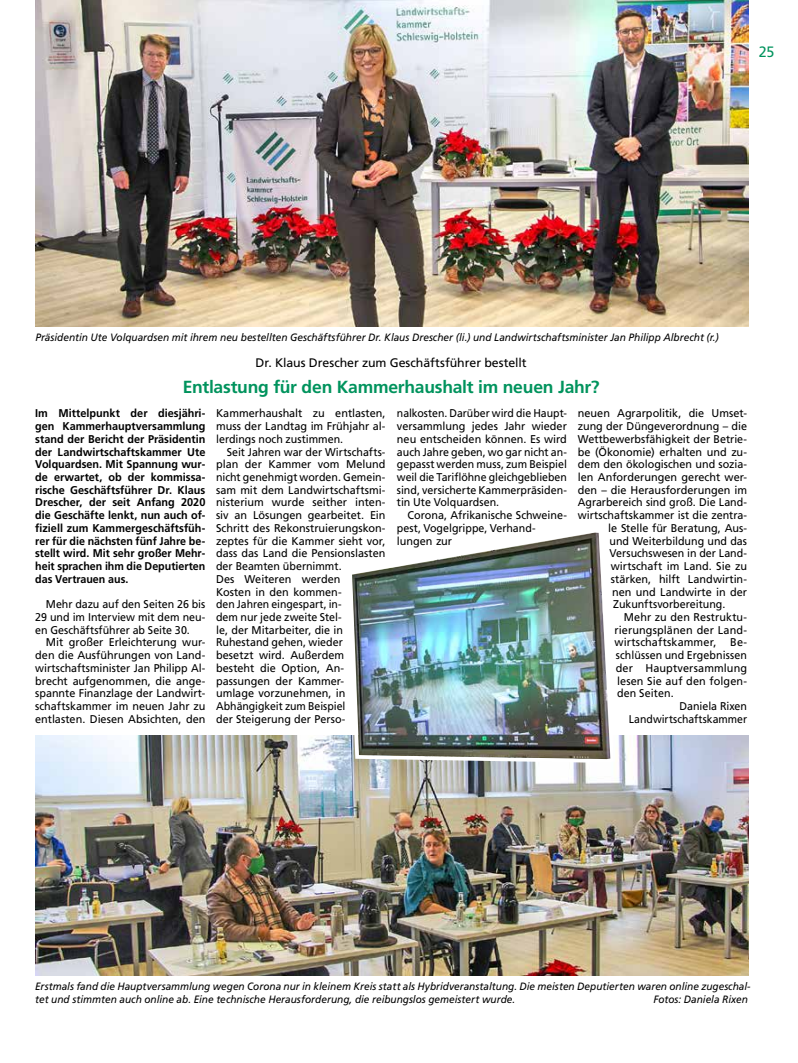
<style>
.page{position:relative;width:798px;height:1063px;background:#fff}
.page>*{position:absolute;margin:0;border:0;box-sizing:border-box;transform-origin:0 0}
.t1{font:700 17.5px "Frutiger LT Std";letter-spacing:-.015em;color:#00935d}
.t2{font:15px "Frutiger LT Std";color:#00935d;scale:.95 1}
.t3{font:12.38px "Frutiger LT Std";letter-spacing:-.005em;color:#000}
.t4{font:11.25px/12.8px "Frutiger LT Std";color:#000;text-align:justify;scale:.95 1}
.t5{font:11.25px/12.8px "Frutiger LT Std";color:#000;text-align:justify}
.t6{font:700 11.25px/12.8px "Frutiger LT Std";color:#000;text-align:justify}
.t7{font:11.25px/12.8px "Frutiger LT Std";color:#000;text-align:justify;scale:.94 1}
.t8{font:11.25px/12.8px "Frutiger LT Std";color:#000;scale:.96 1}
.t9{font:11.25px "Frutiger LT Std";color:#000;scale:.93 1}
.t10{font:italic 10.62px/12.8px "Frutiger LT Std";color:#000;scale:.95 1}
</style>
<div class="page">
<img style="left:35px;top:0;width:713px;height:326px">
<img style="left:35px;top:735px;width:713px;height:241px">
<svg style="left:349px;top:735px;width:266px;height:30px"></svg>
<img style="left:352px;top:533px;width:258px;height:226px">
<h2 class="t2" style="left:758px;top:43px;width:18px">25</h2>
<p class="t10" style="left:35px;top:331px;width:720px">Präsidentin Ute Volquardsen mit ihrem neu bestellten Geschäftsführer Dr. Klaus Drescher (li.) und Landwirtschaftsminister Jan Philipp Albrecht (r.)</p>
<p class="t3" style="left:255px;top:355px;width:272px">Dr. Klaus Drescher zum Geschäftsführer bestellt</p>
<h1 class="t1" style="left:183px;top:377px;width:418px">Entlastung für den Kammerhaushalt im neuen Jahr?</h1>
<p class="t6" style="left:35px;top:407px;width:172px">Im Mittelpunkt der diesjähri&shy;gen Kammerhauptversammlung stand der Bericht der Präsidentin der Landwirtschaftskammer Ute Volquardsen. Mit Spannung wur&shy;de erwartet, ob der kommissa&shy;rische Geschäftsführer Dr. Klaus Drescher, der seit Anfang 2020 die Geschäfte lenkt, nun auch of&shy;fiziell zum Kammergeschäftsfüh&shy;rer für die nächsten fünf Jahre be&shy;stellt wird. Mit sehr großer Mehr&shy;heit sprachen ihm die Deputierten das Vertrauen aus.</p>
<p class="t4" style="left:35px;top:598px;width:181px;text-indent:11px">Mehr dazu auf den Seiten 26 bis 29 und im Interview mit dem neu&shy;en Geschäftsführer ab Seite 30.</p>
<p class="t5" style="left:35px;top:636px;width:172px;text-indent:11px">Mit großer Erleichterung wur&shy;den die Ausführungen von Land&shy;wirtschaftsminister Jan Philipp Al&shy;brecht aufgenommen, die ange&shy;spannte Finanzlage der Landwirt&shy;schaftskammer im neuen Jahr zu entlasten. Diesen Absichten, den</p>
<p class="t7" style="left:397px;top:407px;width:182px">nalkosten. Darüber wird die Haupt&shy;versammlung jedes Jahr wieder neu entscheiden können. Es wird auch Jahre geben, wo gar nicht an&shy;gepasst werden muss, zum Beispiel weil die Tariflöhne gleichgeblieben sind, versicherte Kammerpräsiden&shy;tin Ute Volquardsen.</p>
<p class="t8" style="left:397px;top:509px;width:178px;text-indent:11px">Corona, Afrikanische Schweine&shy;pest, Vogelgrippe, Verhand&shy;lungen zur</p>
<p class="t5" style="left:577px;top:407px;width:171px">neuen Agrarpolitik, die Umset-</p>
<p class="t8" style="left:577px;top:420px;width:178px">zung der Düngeverordnung – die</p>
<p class="t4" style="left:577px;top:433px;width:180px">Wettbewerbsfähigkeit der Betrie-</p>
<p class="t5" style="left:577px;top:445px;width:171px">be (Ökonomie) erhalten und zu-</p>
<p class="t8" style="left:577px;top:458px;width:178px">dem den ökologischen und sozia-</p>
<p class="t5" style="left:577px;top:471px;width:171px">len Anforderungen gerecht wer-</p>
<p class="t5" style="left:577px;top:484px;width:171px">den – die Herausforderungen im</p>
<p class="t4" style="left:577px;top:496px;width:180px">Agrarbereich sind groß. Die Land-</p>
<p class="t8" style="left:577px;top:509px;width:178px">wirtschaftskammer ist die zentra-</p>
<p class="t5" style="left:608px;top:522px;width:139px">le Stelle für Beratung, Aus-</p>
<p class="t4" style="left:609px;top:534px;width:146px">und Weiterbildung und das</p>
<p class="t4" style="left:609px;top:547px;width:146px">Versuchswesen in der Land-</p>
<p class="t5" style="left:610px;top:560px;width:138px">wirtschaft im Land. Sie zu</p>
<p class="t5" style="left:610px;top:573px;width:138px">stärken, hilft Landwirtin-</p>
<p class="t5" style="left:611px;top:585px;width:136px">nen und Landwirte in der</p>
<p class="t4" style="left:613px;top:598px;width:119px">Zukunftsvorbereitung.</p>
<p class="t8" style="left:623px;top:611px;width:130px">Mehr zu den Restruktu-</p>
<p class="t5" style="left:614px;top:623px;width:134px">rierungsplänen der Land-</p>
<p class="t5" style="left:614px;top:636px;width:134px">wirtschaftskammer, Be-</p>
<p class="t4" style="left:615px;top:649px;width:140px">schlüssen und Ergebnissen</p>
<p class="t5" style="left:615px;top:662px;width:133px">der Hauptversammlung</p>
<p class="t5" style="left:616px;top:674px;width:132px">lesen Sie auf den folgen-</p>
<p class="t4" style="left:616px;top:687px;width:61px">den Seiten.</p>
<p class="t4" style="left:679px;top:700px;width:72px">Daniela Rixen</p>
<p class="t9" style="left:628px;top:712px;width:129px">Landwirtschaftskammer</p>
<p class="t5" style="left:216px;top:407px;width:171px">Kammerhaushalt zu entlasten, muss der Landtag im Frühjahr al&shy;lerdings noch zustimmen.</p>
<p class="t4" style="left:216px;top:445px;width:180px;text-align:left;text-indent:11px">Seit Jahren war der Wirtschafts&shy;plan der Kammer vom Melund nicht genehmigt worden. Gemein&shy;sam mit dem Landwirtschaftsmi&shy;nisterium wurde seither inten&shy;siv an Lösungen gearbeitet. Ein<br>Schritt des Rekonstruierungskon&shy;zeptes für die Kammer sieht vor, dass das Land die Pensionslasten der Beamten übernimmt.<br>Des Weiteren werden<br>Kosten in den kommen-<br>den Jahren eingespart, in-<br>dem nur jede zweite Stel-<br>le, der Mitarbeiter, die in<br>Ruhestand gehen, wieder<br>besetzt wird. Außerdem<br>besteht die Option, An&shy;passungen der Kammer-<br>umlage vorzunehmen, in<br>Abhängigkeit zum Beispiel<br>der Steigerung der Perso-</p>
<p class="t10" style="left:35px;top:980px;width:754px">Erstmals fand die Hauptversammlung wegen Corona nur in kleinem Kreis statt als Hybridveranstaltung. Die meisten Deputierten waren online zugeschal&shy;tet und stimmten auch online ab. Eine technische Herausforderung, die reibungslos gemeistert wurde.</p>
<p class="t10" style="left:653px;top:993px;width:101px">Fotos: Daniela Rixen</p>
</div>
